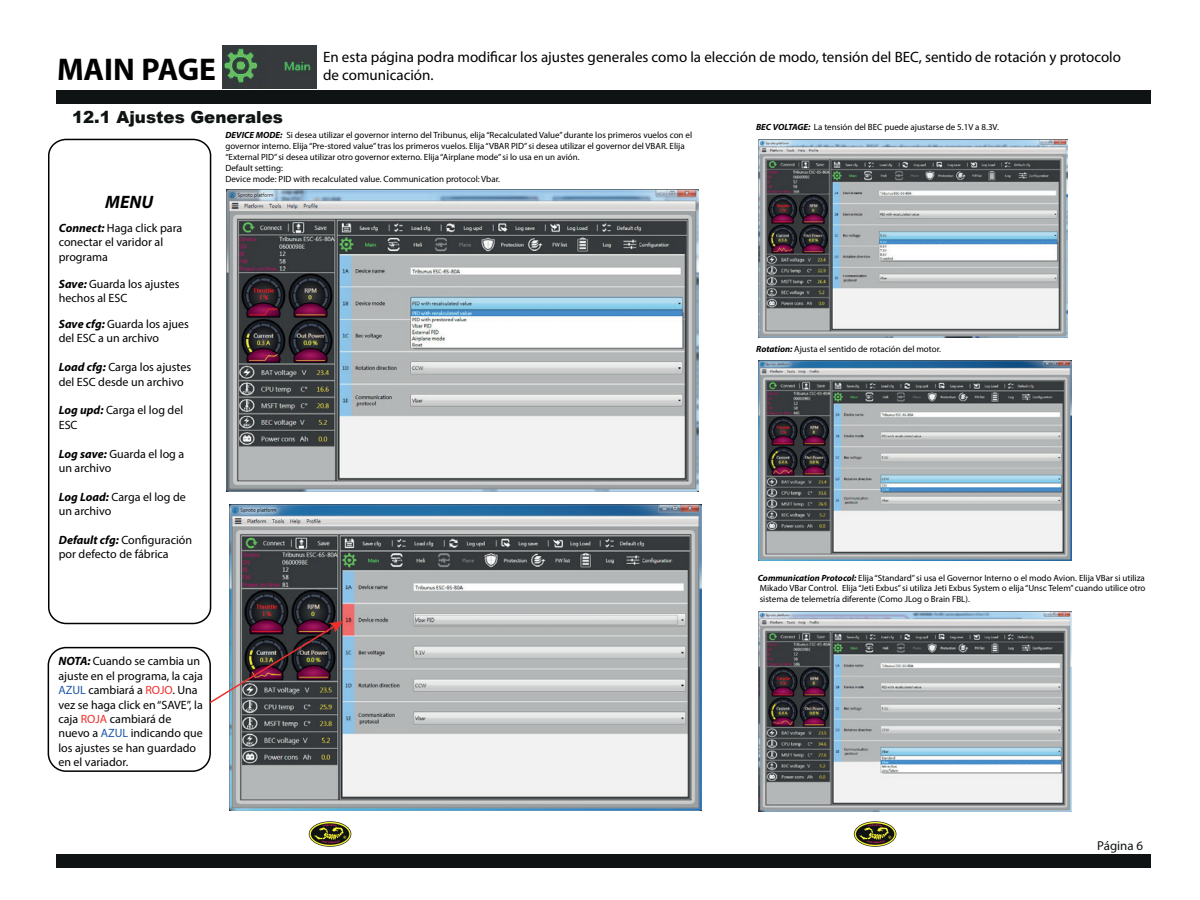
<style>
.page{position:relative;width:1200px;height:900px;background:#fff}
.page>*{position:absolute;margin:0;border:0;box-sizing:border-box;transform-origin:0 0}
.t1{font:700 31.5px "Myriad Pro";color:#000001}
.t2{font:italic 700 18px "Myriad Pro";color:#000001}
.t3{font:900 16.65px "Arial";color:#0f1313}
.t4{font:15px/18px "Myriad Pro";color:#000001}
.t5{font:12.9px "Myriad Pro";color:#0f1313}
.t6{font:12px/14.4px "Myriad Pro";color:#000001}
.t7{font:9px/10.8px "Myriad Pro";color:#000001}
.s1{font-weight:700;font-style:italic}
.s2{color:#1e56a6}
.s3{color:#ee2f2c}
</style>
<div class="page">
<div style="left:56px;top:90px;width:549px;height:13px;background:#0f1313"></div>
<div style="left:56px;top:855px;width:549px;height:13px;background:#0f1313"></div>
<svg style="left:309px;top:821px;width:42px;height:26px"></svg>
<svg style="left:309px;top:822px;width:42px;height:24px"></svg>
<svg style="left:311px;top:823px;width:38px;height:22px"></svg>
<svg style="left:314px;top:824px;width:32px;height:19px"></svg>
<div style="left:601px;top:90px;width:549px;height:13px;background:#0f1313"></div>
<div style="left:601px;top:855px;width:549px;height:13px;background:#0f1313"></div>
<svg style="left:854px;top:821px;width:42px;height:26px"></svg>
<svg style="left:855px;top:822px;width:41px;height:24px"></svg>
<svg style="left:856px;top:823px;width:38px;height:22px"></svg>
<svg style="left:859px;top:824px;width:32px;height:19px"></svg>
<div style="left:48px;top:139px;width:163px;height:485px;border:2px solid #000001;border-radius:17px"></div>
<div style="left:48px;top:647px;width:163px;height:125px;border:2px solid #000001;border-radius:18px"></div>
<img style="left:223px;top:45px;width:94px;height:43px">
<img style="left:227px;top:189px;width:472px;height:302px">
<img style="left:229px;top:505px;width:472px;height:305px">
<img style="left:208px;top:621px;width:135px;height:84px">
<img style="left:759px;top:140px;width:309px;height:197px">
<img style="left:759px;top:361px;width:312px;height:200px">
<img style="left:759px;top:611px;width:312px;height:201px">
<h1 class="t1" style="left:57px;top:48px;width:160px">MAIN PAGE</h1>
<h3 class="t4" style="left:323px;top:48px;width:799px">En esta página podra modificar los ajustes generales como la elección de modo, tensión del BEC, sentido de rotación y protocolo de comunicación.</h3>
<h3 class="t3" style="left:72px;top:104px;width:212px">12.1 Ajustes Generales</h3>
<h2 class="t2" style="left:105px;top:190px;width:49px">MENU</h2>
<h3 class="t6" style="left:59px;top:220px;width:125px"><span class="s1">Connect:</span> Haga click para conectar el varidor al programa</h3>
<h3 class="t6" style="left:59px;top:276px;width:122px"><span class="s1">Save:</span> Guarda los ajustes hechos al ESC</h3>
<h3 class="t6" style="left:59px;top:317px;width:132px"><span class="s1">Save cfg:</span> Guarda los ajues del ESC a un archivo</h3>
<h3 class="t6" style="left:59px;top:360px;width:134px"><span class="s1">Load cfg:</span> Carga los ajustes del ESC desde un archivo</h3>
<h3 class="t6" style="left:59px;top:403px;width:126px"><span class="s1">Log upd:</span> Carga el log del<br>ESC</h3>
<h3 class="t6" style="left:59px;top:446px;width:127px"><span class="s1">Log save:</span> Guarda el log a un archivo</h3>
<h3 class="t6" style="left:59px;top:489px;width:129px"><span class="s1">Log Load:</span> Carga el log de un archivo</h3>
<h3 class="t6" style="left:59px;top:533px;width:135px"><span class="s1">Default cfg:</span> Configuración por defecto de fábrica</h3>
<p class="t7" style="left:225px;top:130px;width:468px"><span class="s1">DEVICE MODE:</span> Si desea utilizar el governor interno del Tribunus, elija “Recalculated Value” durante los primeros vuelos con el governor interno. Elija “Pre-stored value” tras los primeros vuelos. Elija “VBAR PID” si desea utilizar el governor del VBAR. Elija “External PID” si desea utilizar otro governor externo. Elija “Airplane mode” si lo usa en un avión.<br>Default setting:<br>Device mode: PID with recalculated value. Communication protocol: Vbar.</p>
<h3 class="t6" style="left:58px;top:654px;width:146px"><span class="s1">NOTA:</span> Cuando se cambia un ajuste en el programa, la caja<br><span class="s2">AZUL</span> cambiará a <span class="s3">ROJO</span>. Una vez se haga click en “SAVE”, la caja <span class="s3">ROJA</span> cambiará de nuevo a <span class="s2">AZUL</span> indicando que los ajustes se han guardado en el variador.</h3>
<p class="t7" style="left:756px;top:122px;width:244px"><span class="s1">BEC VOLTAGE:</span> La tensión del BEC puede ajustarse de 5.1V a 8.3V.</p>
<p class="t7" style="left:756px;top:344px;width:186px"><span class="s1">Rotation:</span> Ajusta el sentido de rotación del motor.</p>
<p class="t7" style="left:758px;top:572px;width:389px;text-align:justify"><span class="s1">Communication Protocol:</span> Elija “Standard” si usa el Governor Interno o el modo Avion. Elija VBar si utiliza Mikado VBar Control. Elija “Jeti Exbus” si utiliza Jeti Exbus System o elija “Unsc Telem” cuando utilice otro sistema de telemetría diferente (Como JLog o Brain FBL).</p>
<h3 class="t5" style="left:1097px;top:837px;width:47px">Página 6</h3>
</div>
